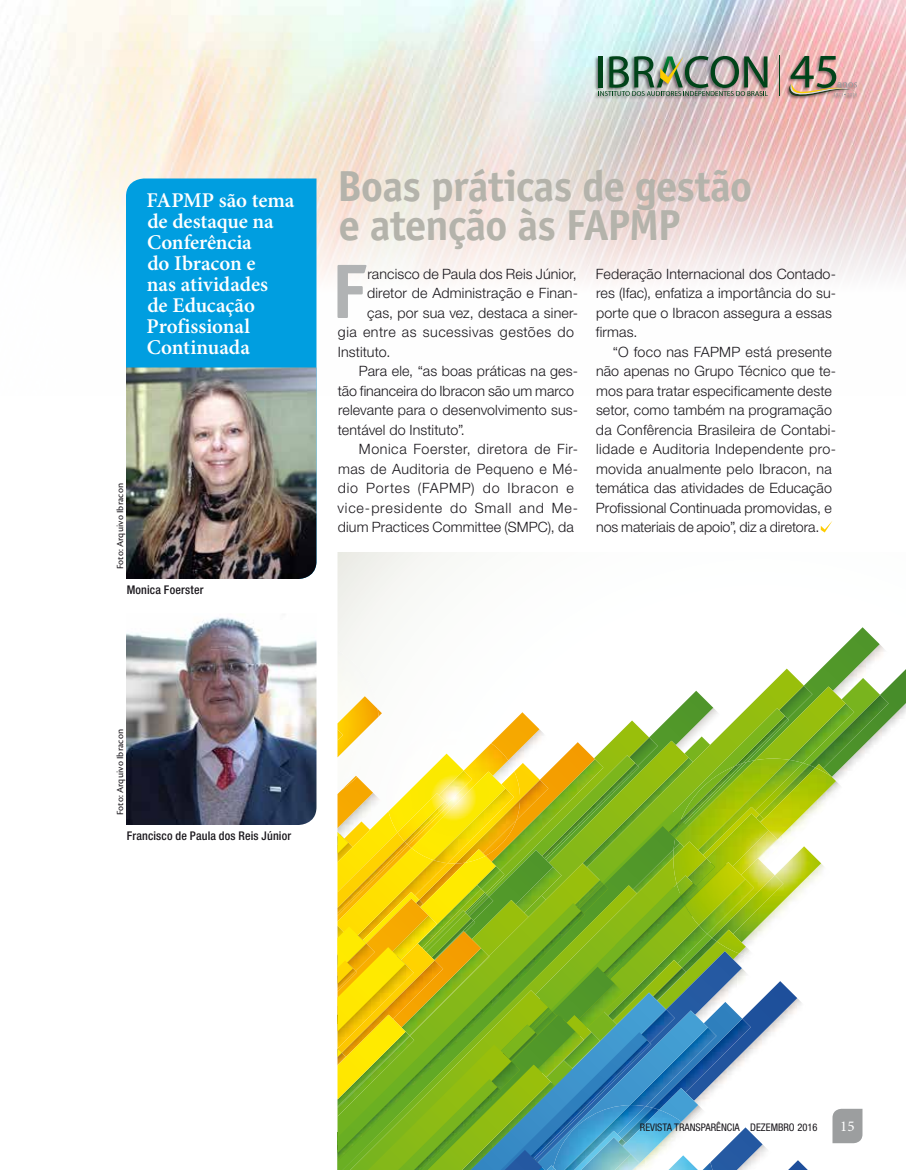
<style>
.page{position:relative;width:906px;height:1170px;background:#fff}
.page>*{position:absolute;margin:0;border:0;box-sizing:border-box;transform-origin:0 0}
.t1{font:700 77.55px "Officina Sans Std";color:#b1b3b4}
.t2{font:700 43.5px/39px "Officina Sans Std";letter-spacing:-.025em;color:#b4b3ab}
.t3{font:600 21px/21px "Minion Pro";letter-spacing:-.005em;color:#fff}
.t4{font:15px "Minion Pro";color:#fff}
.t5{font:300 14.25px/19.5px "Helvetica Neue";letter-spacing:.01em;color:#1a171c}
.t6{font:300 14.25px "Helvetica Neue";letter-spacing:.055em;color:#1a171c}
.t7{font:300 14.25px "Helvetica Neue";letter-spacing:.035em;color:#1a171c}
.t8{font:300 14.25px "Helvetica Neue";letter-spacing:.04em;color:#1a171c}
.t9{font:300 14.25px "Helvetica Neue";letter-spacing:.03em;color:#1a171c}
.t10{font:500 condensed 12px "Helvetica Neue";letter-spacing:.015em;color:#1a171c}
.t11{font:condensed 10.5px "Helvetica Neue";color:#1a171c}
.t12{font:9.75px "Cronos Pro Capt";letter-spacing:.01em;color:#1a171c}
</style>
<div class="page">
<img style="left:1px;top:0;width:905px;height:396px">
<div style="left:594px;top:55px;width:263px;height:46px;background:#1a171c;opacity:.5"></div>
<hr style="left:598px;top:56px;width:4px;height:31px;background:#004419">
<img style="left:599px;top:56px;width:169px;height:40px">
<hr style="left:780px;top:56px;width:1px;height:40px;background:#004419">
<img style="left:787px;top:56px;width:69px;height:45px">
<svg style="left:821px;top:521px;width:11px;height:12px"></svg>
<div style="left:126px;top:178px;width:190px;height:190px;background:#009ee0"></div>
<img style="left:126px;top:617px;width:190px;height:208px">
<img style="left:126px;top:368px;width:190px;height:211px">
<svg style="left:338px;top:552px;width:104px;height:98px"></svg>
<img style="left:880px;top:645px;width:4px;height:11px">
<svg style="left:786px;top:627px;width:94px;height:42px"></svg>
<svg style="left:338px;top:669px;width:568px;height:501px"></svg>
<h3 class="t3" style="left:146px;top:191px;width:150px">FAPMP são tema de destaque na<br>Conferência<br>do Ibracon e<br>nas atividades<br>de Educação<br>Profissional<br>Continuada</h3>
<p class="t12" style="left:114px;top:569px;width:88px;rotate:-90deg">Foto: Arquivo Ibracon</p>
<p class="t10" style="left:127px;top:583px;width:78px">Monica Foerster</p>
<h2 class="t2" style="left:337px;top:166px;width:417px">Boas práticas de gestão e atenção às FAPMP</h2>
<h1 class="t1" style="left:331px;top:243px;width:37px">F</h1>
<p class="t5" style="left:367px;top:264px;width:211px">rancisco de Paula dos Reis Júnior,</p>
<p class="t5" style="left:367px;top:283px;width:212px">diretor de Administração e Finan-</p>
<p class="t5" style="left:367px;top:303px;width:212px">ças, por sua vez, destaca a siner-</p>
<p class="t7" style="left:338px;top:324px;width:238px">gia entre as sucessivas gestões do</p>
<p class="t5" style="left:338px;top:342px;width:54px">Instituto.</p>
<p class="t5" style="left:359px;top:361px;width:221px">Para ele, “as boas práticas na ges-</p>
<p class="t5" style="left:338px;top:381px;width:238px">tão financeira do Ibracon são um marco</p>
<p class="t5" style="left:338px;top:400px;width:241px">relevante para o desenvolvimento sus-</p>
<p class="t5" style="left:338px;top:420px;width:128px">tentável do Instituto”.</p>
<p class="t8" style="left:359px;top:441px;width:221px">Monica Foerster, diretora de Fir-</p>
<p class="t9" style="left:338px;top:460px;width:241px">mas de Auditoria de Pequeno e Mé-</p>
<p class="t6" style="left:338px;top:480px;width:237px">dio Portes (FAPMP) do Ibracon e</p>
<p class="t6" style="left:338px;top:499px;width:242px">vice--presidente do Small and Me-</p>
<p class="t5" style="left:338px;top:517px;width:237px">dium Practices Committee (SMPC), da</p>
<p class="t5" style="left:596px;top:264px;width:242px">Federação Internacional dos Contado&shy;res (Ifac), enfatiza a importância do su&shy;porte que o Ibracon assegura a essas firmas.</p>
<p class="t5" style="left:596px;top:342px;width:242px;text-indent:17px">“O foco nas FAPMP está presente não apenas no Grupo Técnico que te&shy;mos para tratar especificamente deste setor, como também na programação da Confêrencia Brasileira de Contabi&shy;lidade e Auditoria Independente pro&shy;movida anualmente pelo Ibracon, na temática das atividades de Educação Profissional Continuada promovidas, e nos materiais de apoio”, diz a diretora.</p>
<p class="t12" style="left:114px;top:815px;width:88px;rotate:-90deg">Foto: Arquivo Ibracon</p>
<p class="t10" style="left:127px;top:829px;width:166px">Francisco de Paula dos Reis Júnior</p>
<p class="t11" style="left:640px;top:1121px;width:145px">REVISTA TRANSPARÊNCIA DEZEMBRO</p>
<p class="t11" style="left:797px;top:1121px;width:22px">2016</p>
<p class="t4" style="left:840px;top:1117px;width:16px">15</p>
</div>
